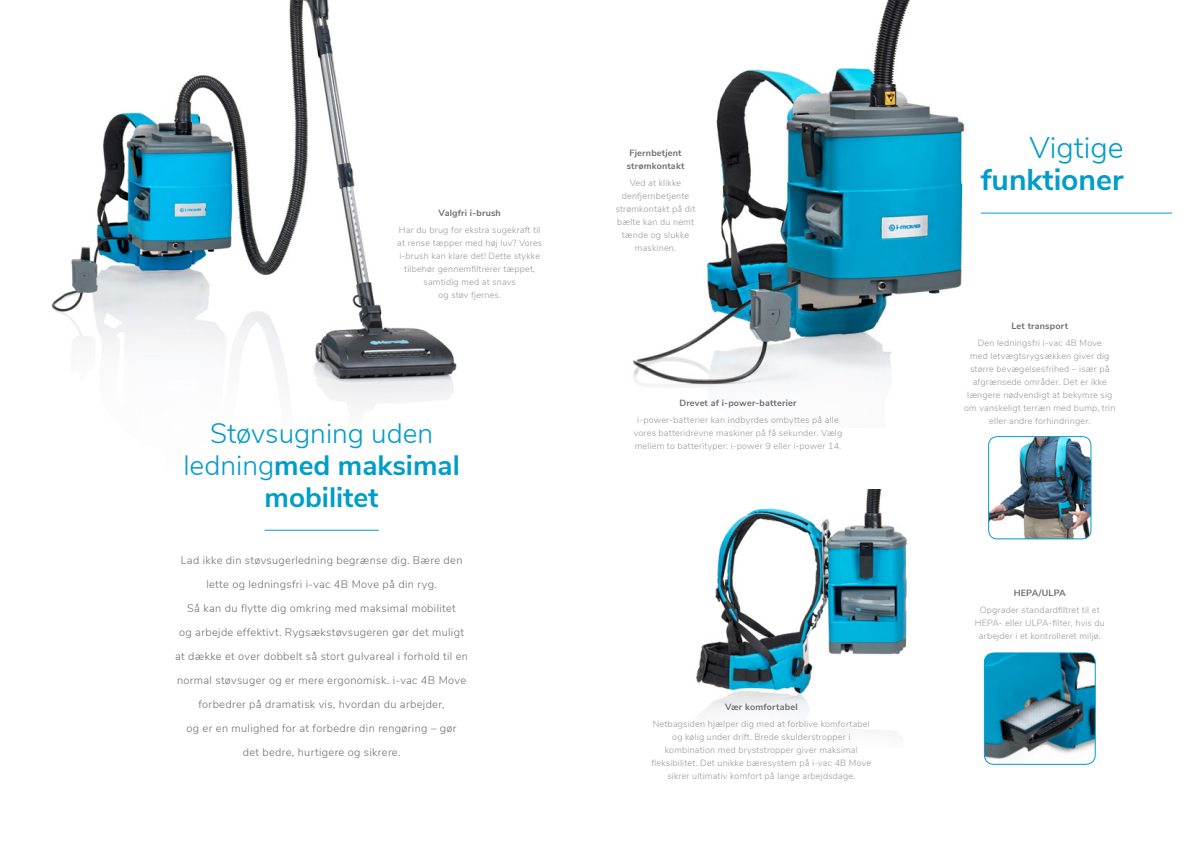
<style>
.page{position:relative;width:1191px;height:842px;background:#fff}
.page>*{position:absolute;margin:0;border:0;box-sizing:border-box;transform-origin:0 0}
.t1{font:700 30px "Nunito Sans";color:#009cca}
.t2{font:300 30px "Nunito Sans";color:#009cca}
.t3{font:300 28px/32px "Nunito Sans";color:#009dca;text-align:center}
.t4{font:300 11px/24px "Nunito Sans";letter-spacing:.03em;color:#706f6f;text-align:center}
.t5{font:300 9px/13px "Nunito Sans";letter-spacing:.02em;color:#9b9999;text-align:center}
.t6{font:700 9px/13px "Nunito Sans";letter-spacing:.02em;color:#6f6c72;text-align:center}
.s1{font-weight:700}
</style>
<div class="page">
<img style="left:51px;top:0;width:406px;height:407px">
<hr style="left:264px;top:530px;width:115px;height:1px;background:#009dca">
<img style="left:696px;top:489px;width:212px;height:244px">
<img style="left:632px;top:0;width:333px;height:387px">
<img style="left:984px;top:654px;width:111px;height:110px">
<div style="left:984px;top:652px;width:111px;height:113px;border:1px solid #009cca;border-radius:10px"></div>
<img style="left:988px;top:437px;width:103px;height:102px">
<div style="left:988px;top:436px;width:103px;height:103px;border:1px solid #009cca;border-radius:9px"></div>
<hr style="left:981px;top:213px;width:190px;height:1px;background:#009cca">
<p class="t6" style="left:438px;top:205px;width:64px">Valgfri i-brush</p>
<p class="t5" style="left:397px;top:222px;width:147px">Har du brug for ekstra sugekraft til at rense tæpper med høj luv? Vores i-brush kan klare det! Dette stykke tilbehør gennemfiltrerer tæppet, samtidig med at snavs<br>og støv fjernes.</p>
<h2 class="t3" style="left:183px;top:416px;width:278px">Støvsugning uden ledning<span class="s1">med maksimal mobilitet</span></h2>
<p class="t4" style="left:175px;top:547px;width:294px">Lad ikke din støvsugerledning begrænse dig. Bære den lette og ledningsfri i-vac 4B Move på din ryg.<br>Så kan du flytte dig omkring med maksimal mobilitet<br>og arbejde effektivt. Rygsækstøvsugeren gør det muligt at dække et over dobbelt så stort gulvareal i forhold til en normal støvsuger og er mere ergonomisk. i-vac 4B Move forbedrer på dramatisk vis, hvordan du arbejder,<br>og er en mulighed for at forbedre din rengøring – gør<br>det bedre, hurtigere og sikrere.</p>
<p class="t6" style="left:627px;top:146px;width:59px">Fjernbetjent strømkontakt</p>
<p class="t5" style="left:616px;top:176px;width:81px">Ved at klikke denfjernbetjente strømkontakt på dit bælte kan du nemt tænde og slukke maskinen.</p>
<p class="t6" style="left:679px;top:396px;width:119px">Drevet af i-power-batterier</p>
<p class="t5" style="left:634px;top:413px;width:210px">i-power-batterier kan indbyrdes ombyttes på alle vores batteridrevne maskiner på få sekunder. Vælg mellem to batterityper: i-power 9 eller i-power 14.</p>
<p class="t6" style="left:725px;top:700px;width:74px">Vær komfortabel</p>
<p class="t5" style="left:651px;top:717px;width:221px">Netbagsiden hjælper dig med at forblive komfortabel og kølig under drift. Brede skulderstropper i kombination med bryststropper giver maksimal fleksibilitet. Det unikke bæresystem på i-vac 4B Move sikrer ultimativ komfort på lange arbejdsdage.</p>
<h1 class="t2" style="left:1029px;top:126px;width:95px">Vigtige</h1>
<h1 class="t1" style="left:981px;top:158px;width:144px">funktioner</h1>
<p class="t6" style="left:1011px;top:318px;width:58px">Let transport</p>
<p class="t5" style="left:964px;top:335px;width:153px">Den ledningsfri i-vac 4B Move<br>med letvægtsrygsækken giver dig større bevægelsesfrihed – især på afgrænsede områder. Det er ikke længere nødvendigt at bekymre sig om vanskeligt terræn med bump, trin eller andre forhindringer.</p>
<p class="t6" style="left:1013px;top:586px;width:54px">HEPA/ULPA</p>
<p class="t5" style="left:974px;top:603px;width:132px">Opgrader standardfiltret til et<br>HEPA- eller ULPA-filter, hvis du arbejder i et kontrolleret miljø.</p>
</div>
